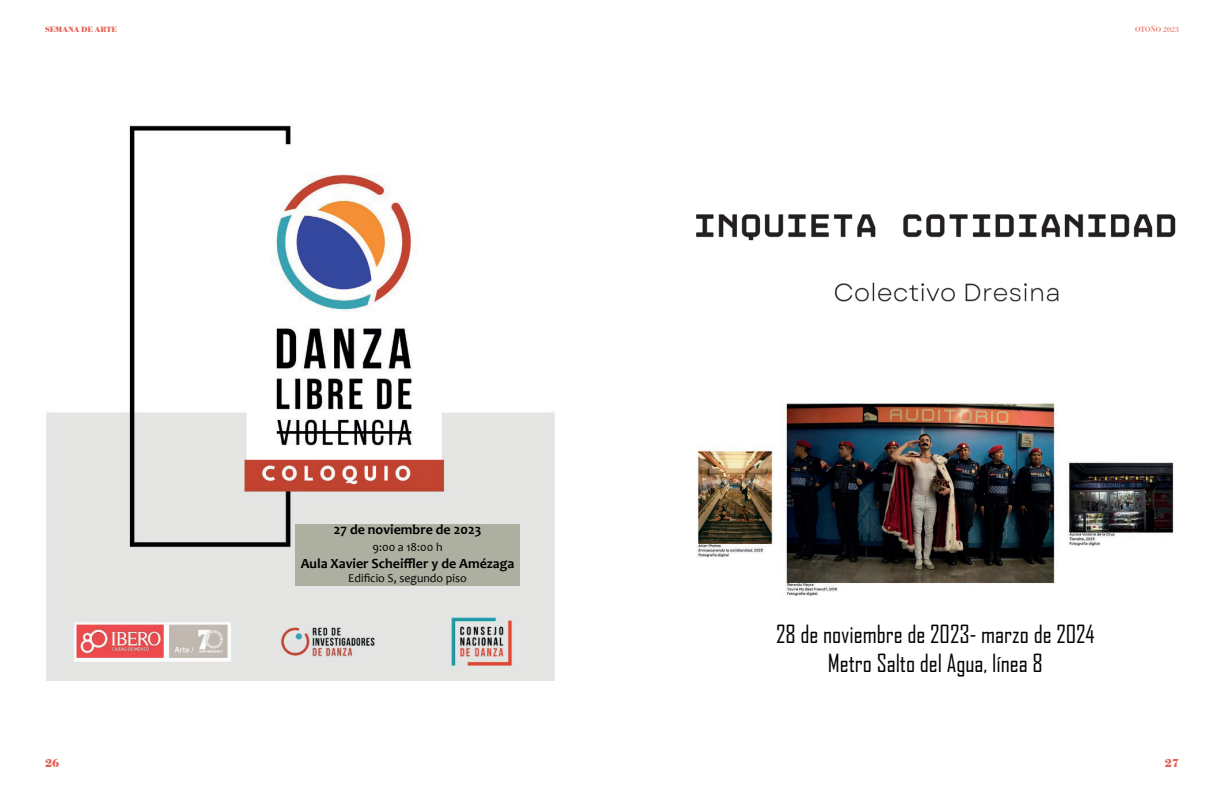
<style>
.page{position:relative;width:1224px;height:792px;background:#fff}
.page>*{position:absolute;margin:0;border:0;box-sizing:border-box;transform-origin:0 0}
.t1{font:24px/28.8px "Agency FB";color:#000001;text-align:center}
.t2{font:700 14px "Candara";color:#000001}
.t3{font:12px "Candara";color:#000001}
.t4{font:700 12px "Bodoni URW";color:#e56458}
.t5{font:700 8px "Bodoni URW";color:#e56458}
.t6{font:8px "Bodoni URW";color:#e56458}
</style>
<div class="page">
<img style="left:46px;top:125px;width:509px;height:556px">
<div style="left:295px;top:524px;width:225px;height:62px;background:#adb0a0"></div>
<img style="left:696px;top:214px;width:480px;height:88px">
<img style="left:697px;top:403px;width:477px;height:193px">
<p class="t5" style="left:45px;top:25px;width:74px">SEMANA DE ARTE</p>
<p class="t6" style="left:1135px;top:25px;width:45px">OTOÑO 2023</p>
<p class="t2" style="left:334px;top:521px;width:149px">27 de noviembre de 2023</p>
<p class="t3" style="left:373px;top:540px;width:71px">9:00 a 18:00 h</p>
<p class="t2" style="left:301px;top:555px;width:215px">Aula Xavier Scheiffler y de Amézaga</p>
<p class="t3" style="left:348px;top:571px;width:120px">Edificio S, segundo piso</p>
<p class="t1" style="left:776px;top:619px;width:320px">28 de noviembre de 2023- marzo de 2024<br>Metro Salto del Agua, línea 8</p>
<p class="t4" style="left:45px;top:756px;width:16px">26</p>
<p class="t4" style="left:1165px;top:756px;width:16px">27</p>
</div>
